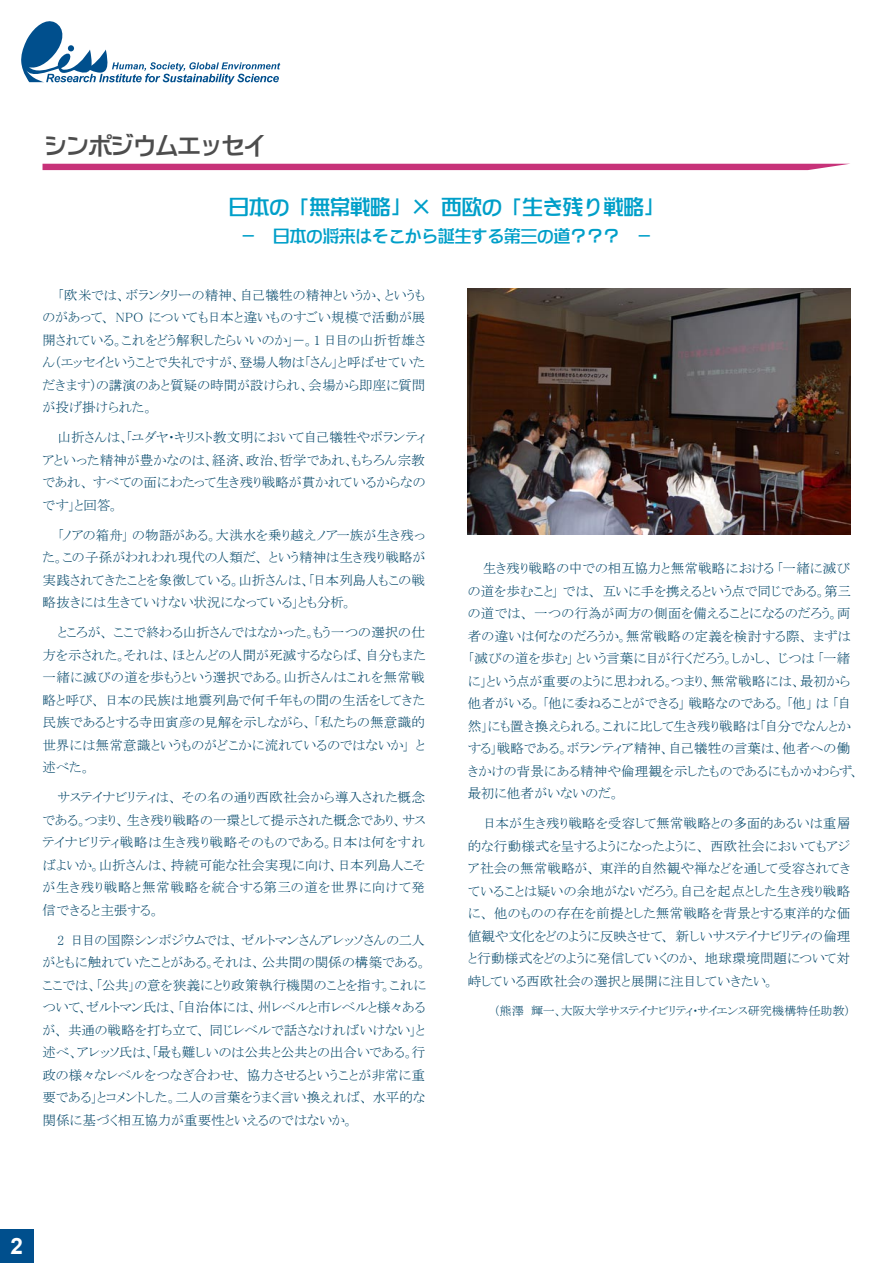
<style>
.page{position:relative;width:893px;height:1263px;background:#fff}
.page>*{position:absolute;margin:0;border:0;box-sizing:border-box;transform-origin:0 0}
.t1{font:24px "Singeitai EG Extra SJIS";letter-spacing:-.075em;color:#4d4d4d}
.t2{font:700 22.5px "Arial";color:#fff}
.t3{font:20.25px "Singeitai EG Extra SJIS";color:#009fc9}
.t4{font:16.5px "Singeitai EG Extra SJIS";color:#009fc9}
.t5{font:13.5px/22.5px "MS P Mincho";letter-spacing:.005em;color:#004568;text-align:justify}
.t6{font:12px "MS P Mincho";letter-spacing:-.01em;color:#004568}
</style>
<div class="page">
<div style="left:43px;top:164px;width:805px;height:6px;background:#c73279"></div>
<img style="left:468px;top:288px;width:382px;height:247px">
<div style="left:0;top:1229px;width:34px;height:34px;background:#004f8d"></div>
<svg style="left:21px;top:21px;width:259px;height:64px"></svg>
<p class="t1" style="left:44px;top:133px;width:225px">シンポジウムエッセイ</p>
<p class="t3" style="left:229px;top:196px;width:437px">日本の「無常戦略」× 西欧の「生き残り戦略」</p>
<p class="t4" style="left:240px;top:228px;width:414px">－　日本の将来はそこから誕生する第三の道？？？　－</p>
<p class="t5" style="left:43px;top:284px;width:384px;text-indent:15px">「欧米では、ボランタリーの精神、自己犠牲の精神というか、というものがあって、 NPO についても日本と違いものすごい規模で活動が展開されている。これをどう解釈したらいいのか」－。1 日目の山折哲雄さん（エッセイということで失礼ですが、登場人物は「さん」と呼ばせていただきます）の講演のあと質疑の時間が設けられ、会場から即座に質問が投げ掛けられた。</p>
<p class="t5" style="left:43px;top:426px;width:385px;text-indent:15px">山折さんは、「ユダヤ・キリスト教文明において自己犠牲やボランティアといった精神が豊かなのは、経済、政治、哲学であれ、もちろん宗教であれ、すべての面にわたって生き残り戦略が貫かれているからなのです」と回答。</p>
<p class="t5" style="left:43px;top:524px;width:385px;text-indent:15px">「ノアの箱舟」の物語がある。大洪水を乗り越えノア一族が生き残った。この子孫がわれわれ現代の人類だ、という精神は生き残り戦略が実践されてきたことを象徴している。山折さんは、「日本列島人もこの戦略抜きには生きていけない状況になっている」とも分析。</p>
<p class="t5" style="left:43px;top:621px;width:385px;text-indent:15px">ところが、ここで終わる山折さんではなかった。もう一つの選択の仕方を示された。それは、ほとんどの人間が死滅するならば、自分もまた一緒に滅びの道を歩もうという選択である。山折さんはこれを無常戦略と呼び、日本の民族は地震列島で何千年もの間の生活をしてきた民族であるとする寺田寅彦の見解を示しながら、「私たちの無意識的世界には無常意識というものがどこかに流れているのではないか」と述べた。</p>
<p class="t5" style="left:43px;top:786px;width:385px;text-indent:15px">サステイナビリティは、その名の通り西欧社会から導入された概念である。つまり、生き残り戦略の一環として提示された概念であり、サステイナビリティ戦略は生き残り戦略そのものである。日本は何をすればよいか。山折さんは、持続可能な社会実現に向け、日本列島人こそが生き残り戦略と無常戦略を統合する第三の道を世界に向けて発信できると主張する。</p>
<p class="t5" style="left:43px;top:929px;width:386px;text-align:left;text-indent:15px">2 日目の国際シンポジウムでは、ゼルトマンさんアレッソさんの二人がともに触れていたことがある。それは、公共間の関係の構築である。ここでは、「公共」の意を狭義にとり政策執行機関のことを指す。これについて、ゼルトマン氏は、「自治体には、州レベルと市レベルと様々あるが、共通の戦略を打ち立て、同じレベルで話さなければいけない」と述べ、アレッソ氏は、「最も難しいのは公共と公共との出合いである。行政の様々なレベルをつなぎ合わせ、協力させるということが非常に重要である」とコメントした。二人の言葉をうまく言い換えれば、水平的な関係に基づく相互協力が重要性といえるのではないか。</p>
<p class="t5" style="left:468px;top:557px;width:393px;text-align:left;text-indent:15px">生き残り戦略の中での相互協力と無常戦略における「一緒に滅びの道を歩むこと」では、互いに手を携えるという点で同じである。第三の道では、一つの行為が両方の側面を備えることになるのだろう。両者の違いは何なのだろうか。無常戦略の定義を検討する際、まずは「滅びの道を歩む」という言葉に目が行くだろう。しかし、じつは「一緒に」という点が重要のように思われる。つまり、無常戦略には、最初から他者がいる。「他に委ねることができる」戦略なのである。「他」は「自然」にも置き換えられる。これに比して生き残り戦略は「自分でなんとかする」戦略である。ボランティア精神、自己犠牲の言葉は、他者への働きかけの背景にある精神や倫理観を示したものであるにもかかわらず、最初に他者がいないのだ。</p>
<p class="t5" style="left:468px;top:812px;width:384px;text-indent:15px">日本が生き残り戦略を受容して無常戦略との多面的あるいは重層的な行動様式を呈するようになったように、西欧社会においてもアジア社会の無常戦略が、東洋的自然観や禅などを通して受容されてきていることは疑いの余地がないだろう。自己を起点とした生き残り戦略に、他のものの存在を前提とした無常戦略を背景とする東洋的な価値観や文化をどのように反映させて、新しいサステイナビリティの倫理と行動様式をどのように発信していくのか、地球環境問題について対峙している西欧社会の選択と展開に注目していきたい。</p>
<p class="t6" style="left:494px;top:1004px;width:358px">（熊澤　輝一、大阪大学サステイナビリティ・サイエンス研究機構特任助教）</p>
<p class="t2" style="left:11px;top:1231px;width:14px">2</p>
</div>
